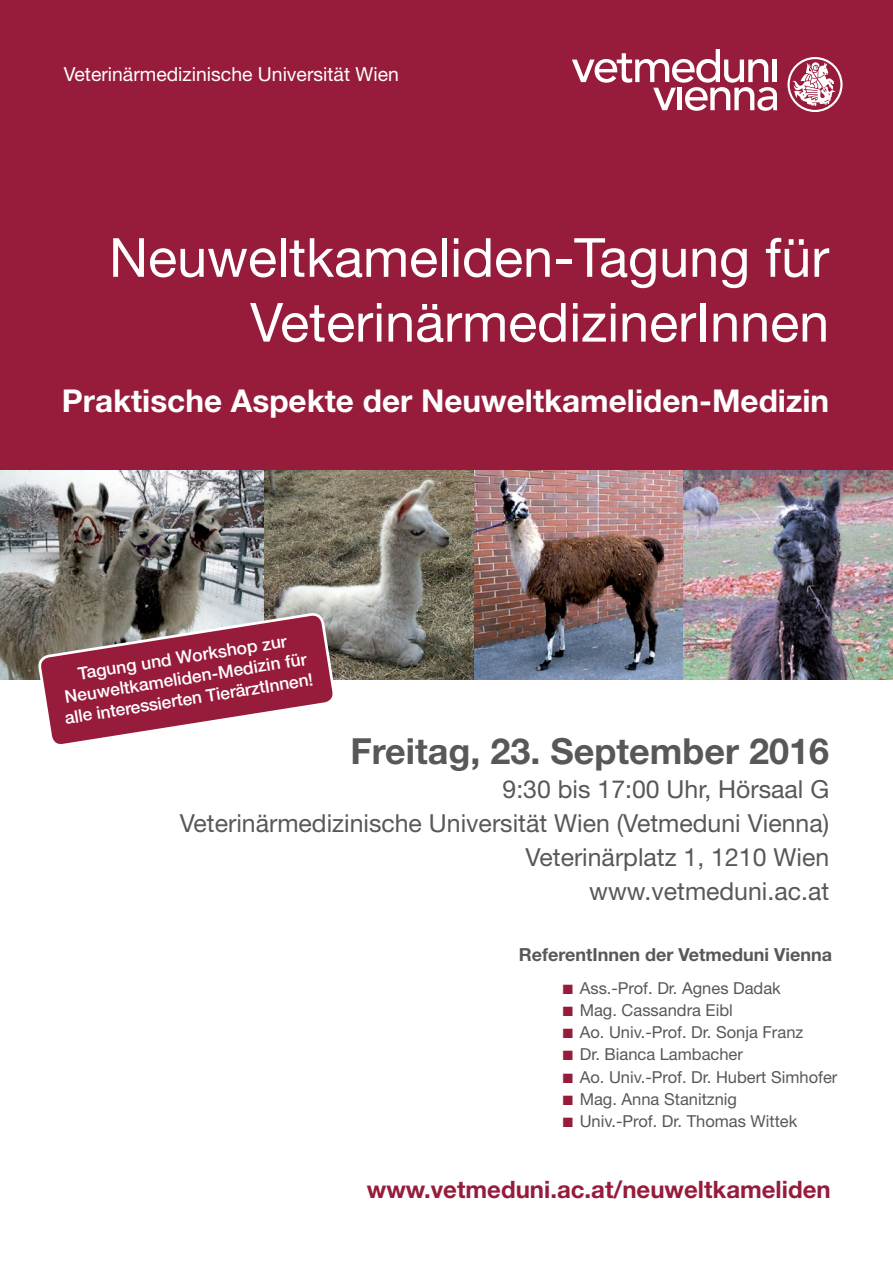
<style>
.page{position:relative;width:893px;height:1263px;background:#fff}
.page>*{position:absolute;margin:0;border:0;box-sizing:border-box;transform-origin:0 0}
.t1{font:54px/64.8px "Helvetica Neue LT Std";color:#fff;text-align:right}
.t2{font:700 36px "Helvetica Neue LT Std";color:#57585a}
.t3{font:700 31.5px "Helvetica Neue LT Std";color:#fff}
.t4{font:24.9px/33.9px "Helvetica Neue LT Std";color:#57585a;text-align:right}
.t5{font:700 24px "Helvetica Neue LT Std";color:#971c3c}
.t6{font:19.35px "Helvetica Neue LT Std";color:#fff}
.t7{font:700 18px "Helvetica Neue LT Std";color:#57585a}
.t8{font:500 17.4px/21px "Helvetica Neue LT Std";color:#fff;text-align:center}
.t9{font:16.5px "Helvetica Neue LT Std";color:#57585a}
.s1{color:#971c3c}
</style>
<div class="page">
<div style="left:0;top:0;width:893px;height:493px;background:#971c3c"></div>
<img style="left:0;top:470px;width:893px;height:210px">
<svg style="left:38px;top:613px;width:297px;height:131px"></svg>
<svg style="left:572px;top:49px;width:205px;height:62px"></svg>
<svg style="left:787px;top:57px;width:55px;height:55px"></svg>
<p class="t6" style="left:64px;top:62px;width:337px">Veterinärmedizinische Universität Wien</p>
<h1 class="t1" style="left:109px;top:224px;width:722px">Neuweltkameliden-Tagung für<br>VeterinärmedizinerInnen</h1>
<h3 class="t3" style="left:62px;top:382px;width:769px">Praktische Aspekte der Neuweltkameliden-Medizin</h3>
<p class="t8" style="left:57px;top:666px;width:252px;rotate:-9deg">Tagung und Workshop zur<br>Neuweltkameliden-Medizin für alle interessierten TierärztInnen!</p>
<h2 class="t2" style="left:350px;top:729px;width:480px">Freitag, 23. September 2016</h2>
<h3 class="t4" style="left:180px;top:772px;width:651px">9:30 bis 17:00 Uhr, Hörsaal G<br>Veterinärmedizinische Universität Wien (Vetmeduni Vienna)<br>Veterinärplatz 1, 1210 Wien<br>www.vetmeduni.ac.at</h3>
<p class="t7" style="left:519px;top:943px;width:315px">ReferentInnen der Vetmeduni Vienna</p>
<p class="t9" style="left:563px;top:978px;width:220px"><span class="s1">■</span> Ass.-Prof. Dr. Agnes Dadak</p>
<p class="t9" style="left:563px;top:1000px;width:172px"><span class="s1">■</span> Mag. Cassandra Eibl</p>
<p class="t9" style="left:563px;top:1023px;width:242px"><span class="s1">■</span> Ao. Univ.-Prof. Dr. Sonja Franz</p>
<p class="t9" style="left:563px;top:1045px;width:182px"><span class="s1">■</span> Dr. Bianca Lambacher</p>
<p class="t9" style="left:563px;top:1067px;width:276px"><span class="s1">■</span> Ao. Univ.-Prof. Dr. Hubert Simhofer</p>
<p class="t9" style="left:563px;top:1089px;width:176px"><span class="s1">■</span> Mag. Anna Stanitznig</p>
<p class="t9" style="left:563px;top:1111px;width:236px"><span class="s1">■</span> Univ.-Prof. Dr. Thomas Wittek</p>
<h3 class="t5" style="left:367px;top:1175px;width:465px">www.vetmeduni.ac.at/neuweltkameliden</h3>
</div>
